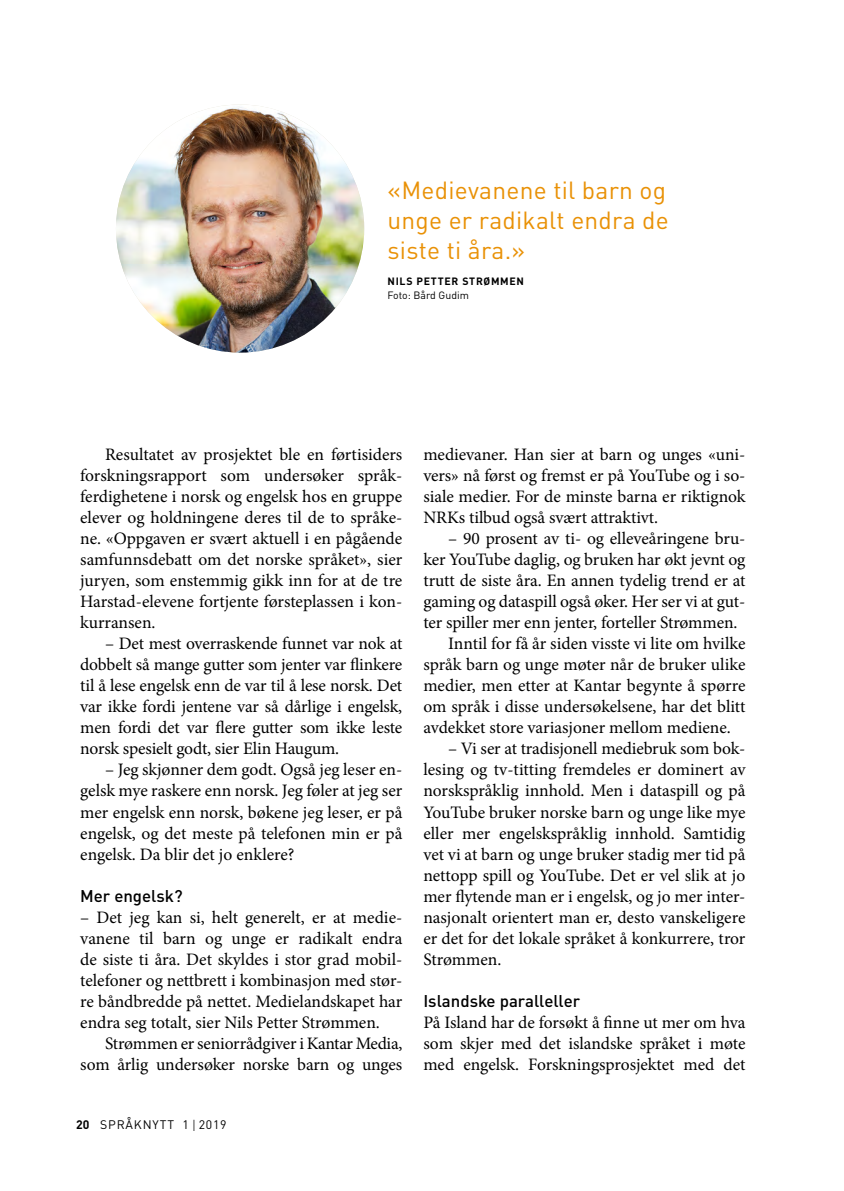
<style>
.page{position:relative;width:844px;height:1191px;background:#fff}
.page>*{position:absolute;margin:0;border:0;box-sizing:border-box;transform-origin:0 0}
.t1{font:24.5px/29.8px "DINOT";letter-spacing:.01em;color:#e99106;text-align:justify}
.t2{font:17.5px/21px "Minion Pro";letter-spacing:-.005em;color:#000;text-align:justify}
.t3{font:500 16.8px "DINOT";color:#000}
.t4{font:12.25px "DINOT";letter-spacing:.07em;color:#000}
.t5{font:700 10.5px "DINOT";letter-spacing:.07em;color:#000}
.t6{font:10.5px "DINOT";color:#000}
.s1{font-weight:700}
.s2{font-weight:500;font-size:15.75px}
</style>
<div class="page">
<img style="left:116px;top:104px;width:248px;height:248px;border-radius:124px">
<h1 class="t1" style="left:387px;top:175px;width:283px">«Medievanene til barn og unge er radikalt endra de siste ti åra.»</h1>
<p class="t5" style="left:387px;top:274px;width:138px">NILS PETTER STRØMMEN</p>
<p class="t6" style="left:387px;top:288px;width:83px">Foto: Bård Gudim</p>
<p class="t2" style="left:80px;top:444px;width:323px;text-indent:25px">Resultatet av prosjektet ble en førtisiders forskningsrapport som undersøker språk&shy;ferdighetene i norsk og engelsk hos en gruppe elever og holdningene deres til de to språke&shy;ne. «Oppgaven er svært aktuell i en pågående samfunnsdebatt om det norske språket», sier juryen, som enstemmig gikk inn for at de tre Harstad-elevene fortjente førsteplassen i kon&shy;kurransen.</p>
<p class="t2" style="left:80px;top:633px;width:323px;text-indent:25px">– Det mest overraskende funnet var nok at dobbelt så mange gutter som jenter var flinkere til å lese engelsk enn de var til å lese norsk. Det var ikke fordi jentene var så dårlige i engelsk, men fordi det var flere gutter som ikke leste norsk spesielt godt, sier Elin Haugum.</p>
<p class="t2" style="left:80px;top:759px;width:323px;text-indent:25px">– Jeg skjønner dem godt. Også jeg leser en&shy;gelsk mye raskere enn norsk. Jeg føler at jeg ser mer engelsk enn norsk, bøkene jeg leser, er på engelsk, og det meste på telefonen min er på engelsk. Da blir det jo enklere?</p>
<p class="t3" style="left:80px;top:884px;width:104px">Mer engelsk?</p>
<p class="t2" style="left:80px;top:906px;width:323px">– Det jeg kan si, helt generelt, er at medie&shy;vanene til barn og unge er radikalt endra de siste ti åra. Det skyldes i stor grad mobil&shy;telefoner og nettbrett i kombinasjon med stør&shy;re båndbredde på nettet. Medielandskapet har endra seg totalt, sier Nils Petter Strømmen.</p>
<p class="t2" style="left:80px;top:1032px;width:323px;text-align:right">Strømmen er seniorrådgiver i Kantar Media, som årlig undersøker norske barn og unges</p>
<p class="t4" style="left:76px;top:1117px;width:152px"><span class="s1">20</span> SPRÅKNYTT 1 <span class="s2">I</span> 2019</p>
<p class="t2" style="left:423px;top:444px;width:323px">medievaner. Han sier at barn og unges «uni&shy;vers» nå først og fremst er på YouTube og i so&shy;siale medier. For de minste barna er riktignok NRKs tilbud også svært attraktivt.</p>
<p class="t2" style="left:448px;top:528px;width:299px">– 90 prosent av ti- og elleveåringene bru-</p>
<p class="t2" style="left:423px;top:549px;width:323px">ker YouTube daglig, og bruken har økt jevnt og</p>
<p class="t2" style="left:423px;top:570px;width:323px">trutt de siste åra. En annen tydelig trend er at</p>
<p class="t2" style="left:423px;top:591px;width:323px">gaming og dataspill også øker. Her ser vi at gut-</p>
<p class="t2" style="left:423px;top:612px;width:315px">ter spiller mer enn jenter, forteller Strømmen.</p>
<p class="t2" style="left:448px;top:633px;width:299px">Inntil for få år siden visste vi lite om hvilke</p>
<p class="t2" style="left:423px;top:654px;width:323px">språk barn og unge møter når de bruker ulike</p>
<p class="t2" style="left:423px;top:675px;width:323px">medier, men etter at Kantar begynte å spørre</p>
<p class="t2" style="left:423px;top:696px;width:323px">om språk i disse undersøkelsene, har det blitt</p>
<p class="t2" style="left:423px;top:717px;width:309px">avdekket store variasjoner mellom mediene.</p>
<p class="t2" style="left:423px;top:738px;width:323px;text-indent:25px">– Vi ser at tradisjonell mediebruk som bok&shy;lesing og tv-titting fremdeles er dominert av norskspråklig innhold. Men i dataspill og på YouTube bruker norske barn og unge like mye eller mer engelskspråklig innhold. Samtidig vet vi at barn og unge bruker stadig mer tid på nettopp spill og YouTube. Det er vel slik at jo mer flytende man er i engelsk, og jo mer inter&shy;nasjonalt orientert man er, desto vanskeligere er det for det lokale språket å konkurrere, tror Strømmen.</p>
<p class="t3" style="left:423px;top:989px;width:158px">Islandske paralleller</p>
<p class="t2" style="left:423px;top:1011px;width:323px">På Island har de forsøkt å finne ut mer om hva som skjer med det islandske språket i møte med engelsk. Forskningsprosjektet med det</p>
</div>
